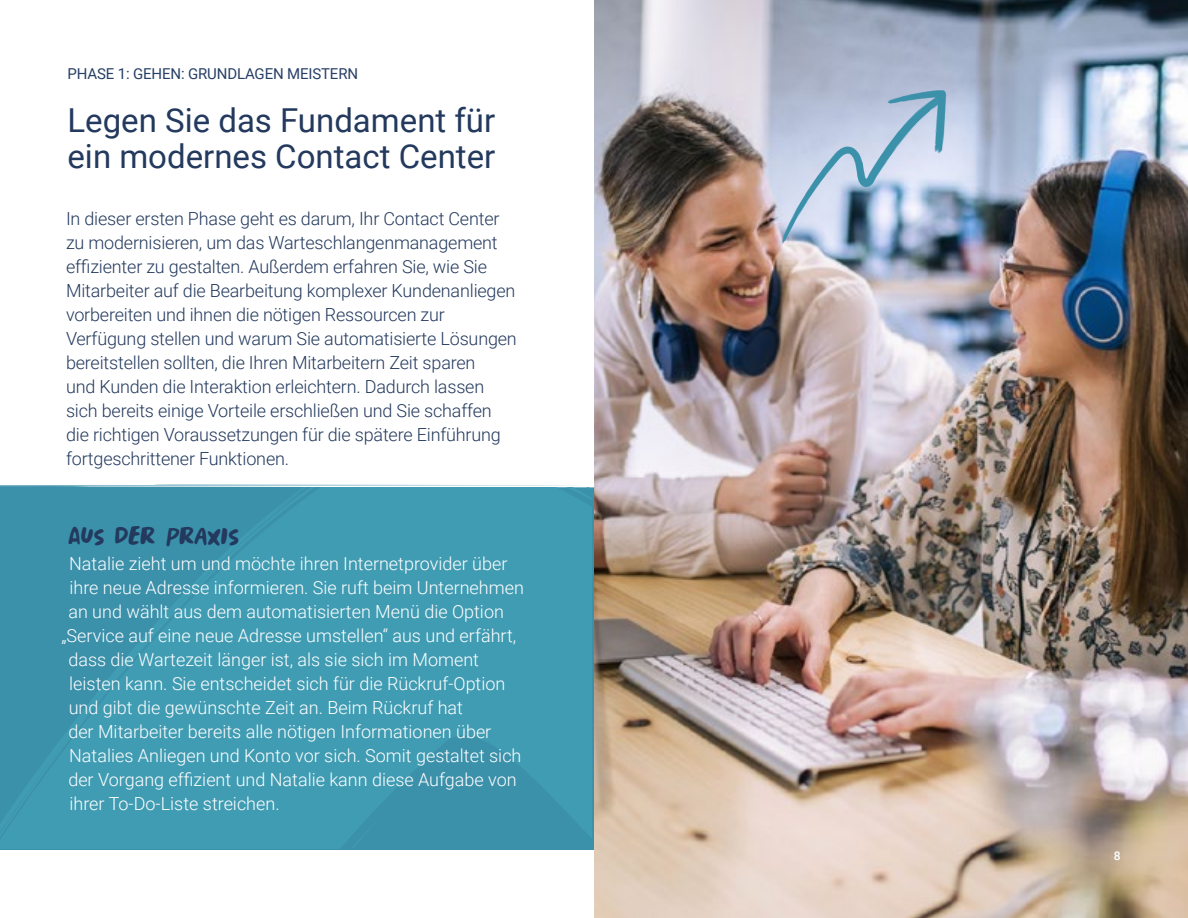
<style>
.page{position:relative;width:1188px;height:918px;background:#fff}
.page>*{position:absolute;margin:0;border:0;box-sizing:border-box;transform-origin:0 0}
.t1{font:33px/36px "Roboto";color:#23395d}
.t2{font:28.5px "Springwood Brush";letter-spacing:-.025em;color:#23395d}
.t3{font:300 18px/24px "Roboto";letter-spacing:-.01em;color:#23395d}
.t4{font:300 18px "Roboto";color:#fff}
.t5{font:15px "Roboto";letter-spacing:-.01em;color:#273f67}
.t6{font:500 12px "Roboto";color:#fff}
</style>
<div class="page">
<svg style="left:0;top:484px;width:594px;height:20px"></svg>
<svg style="left:0;top:487px;width:591px;height:362px;background:#3e98b0"></svg>
<img style="left:594px;top:0;width:594px;height:918px">
<svg style="left:782px;top:86px;width:164px;height:159px;background:#acc0d7"></svg>
<p class="t5" style="left:68px;top:63px;width:292px">PHASE 1: GEHEN: GRUNDLAGEN MEISTERN</p>
<h1 class="t1" style="left:68px;top:101px;width:429px">Legen Sie das Fundament für ein modernes Contact Center</h1>
<p class="t3" style="left:66px;top:206px;width:452px">In dieser ersten Phase geht es darum, Ihr Contact Center zu modernisieren, um das Warteschlangenmanagement effizienter zu gestalten. Außerdem erfahren Sie, wie Sie Mitarbeiter auf die Bearbeitung komplexer Kundenanliegen vorbereiten und ihnen die nötigen Ressourcen zur Verfügung stellen und warum Sie automatisierte Lösungen bereitstellen sollten, die Ihren Mitarbeitern Zeit sparen<br>und Kunden die Interaktion erleichtern. Dadurch lassen sich bereits einige Vorteile erschließen und Sie schaffen die richtigen Voraussetzungen für die spätere Einführung fortgeschrittener Funktionen.</p>
<h2 class="t2" style="left:68px;top:520px;width:173px">AUS DER PRAXIS</h2>
<p class="t4" style="left:69px;top:551px;width:440px">Natalie zieht um und möchte ihren Internetprovider über</p>
<p class="t4" style="left:69px;top:575px;width:456px">ihre neue Adresse informieren. Sie ruft beim Unternehmen</p>
<p class="t4" style="left:68px;top:599px;width:437px">an und wählt aus dem automatisierten Menü die Option</p>
<p class="t4" style="left:61px;top:623px;width:456px">„Service auf eine neue Adresse umstellen“ aus und erfährt,</p>
<p class="t4" style="left:68px;top:647px;width:412px">dass die Wartezeit länger ist, als sie sich im Moment</p>
<p class="t4" style="left:69px;top:671px;width:438px">leisten kann. Sie entscheidet sich für die Rückruf-Option</p>
<p class="t4" style="left:69px;top:695px;width:396px">und gibt die gewünschte Zeit an. Beim Rückruf hat</p>
<p class="t4" style="left:68px;top:719px;width:425px">der Mitarbeiter bereits alle nötigen Informationen über</p>
<p class="t4" style="left:69px;top:743px;width:454px">Natalies Anliegen und Konto vor sich. Somit gestaltet sich</p>
<p class="t4" style="left:68px;top:767px;width:450px">der Vorgang effizient und Natalie kann diese Aufgabe von</p>
<p class="t4" style="left:69px;top:791px;width:212px">ihrer To-Do-Liste streichen.</p>
<p class="t6" style="left:1114px;top:847px;width:8px">8</p>
</div>
